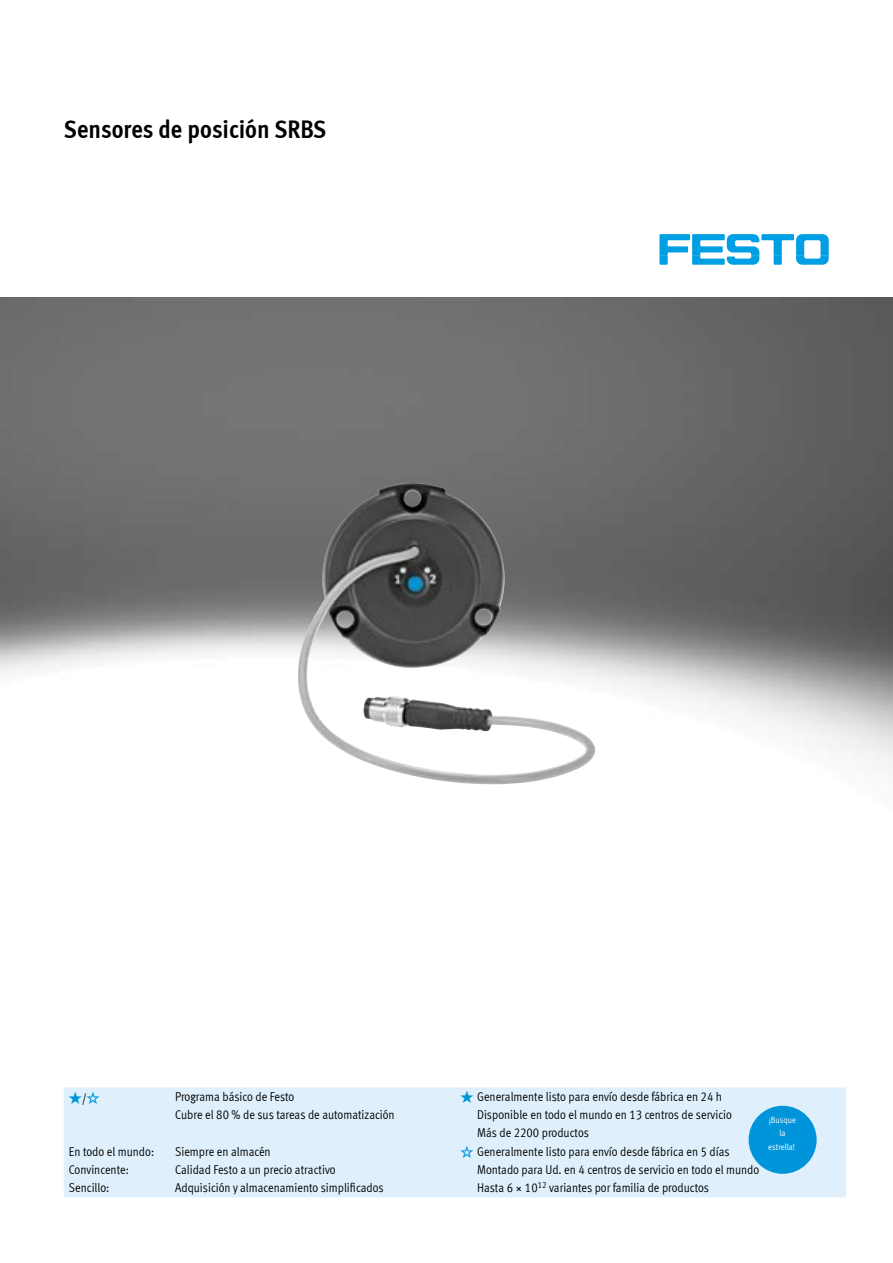
<style>
.page{position:relative;width:893px;height:1263px;background:#fff}
.page>*{position:absolute;margin:0;border:0;box-sizing:border-box;transform-origin:0 0}
.FES_title_cover{font:700 25.5px "Meta Cond LF";color:#000}
.FES_regular{font:12.75px/18px "Meta Cond LF";color:#000}
.FES_regular-2{font:12.75px "Meto Pict 182";color:#0095db}
.FES_bullet_text{font:9px/13.5px "Meta Cond LF";letter-spacing:-.005em;color:#fff;text-align:center}
.s1{font-family:"Meta Cond LF";color:#000}
.s2{font-family:"Meto Pict 182";color:#0095db}
</style>
<div class="page">
<svg style="left:659px;top:234px;width:170px;height:31px"></svg>
<img style="left:0;top:298px;width:893px;height:487px">
<img style="left:298px;top:484px;width:297px;height:300px">
<div style="left:64px;top:1087px;width:782px;height:110px;background:#dff0fc"></div>
<div style="left:749px;top:1106px;width:68px;height:68px;background:#0095db;border-radius:50%"></div>
<p class="FES_title_cover" style="left:64px;top:113px;width:264px">Sensores de posición SRBS</p>
<p class="FES_regular-2" style="left:69px;top:1091px;width:32px">E<span class="s1">/</span>R</p>
<p class="FES_regular" style="left:175px;top:1087px;width:121px">Programa básico de Festo</p>
<p class="FES_regular" style="left:175px;top:1105px;width:221px">Cubre el 80 % de sus tareas de automatización</p>
<p class="FES_regular" style="left:69px;top:1142px;width:87px">En todo el mundo:</p>
<p class="FES_regular" style="left:69px;top:1160px;width:61px">Convincente:</p>
<p class="FES_regular" style="left:69px;top:1178px;width:42px">Sencillo:</p>
<p class="FES_regular" style="left:175px;top:1142px;width:97px">Siempre en almacén</p>
<p class="FES_regular" style="left:175px;top:1160px;width:162px">Calidad Festo a un precio atractivo</p>
<p class="FES_regular" style="left:175px;top:1178px;width:210px">Adquisición y almacenamiento simplificados</p>
<p class="FES_regular" style="left:477px;top:1087px;width:256px;text-indent:-17px"><span class="s2">Q</span>Generalmente listo para envío desde fábrica en 24 h<br>Disponible en todo el mundo en 13 centros de servicio<br>Más de 2200 productos</p>
<p class="FES_regular" style="left:477px;top:1142px;width:284px;text-indent:-17px"><span class="s2">W</span>Generalmente listo para envío desde fábrica en 5 días<br>Montado para Ud. en 4 centros de servicio en todo el mundo<br>Hasta 6 × 10<sup>12</sup> variantes por familia de productos</p>
<p class="FES_bullet_text" style="left:768px;top:1112px;width:29px">¡Busque la estrella!</p>
</div>
